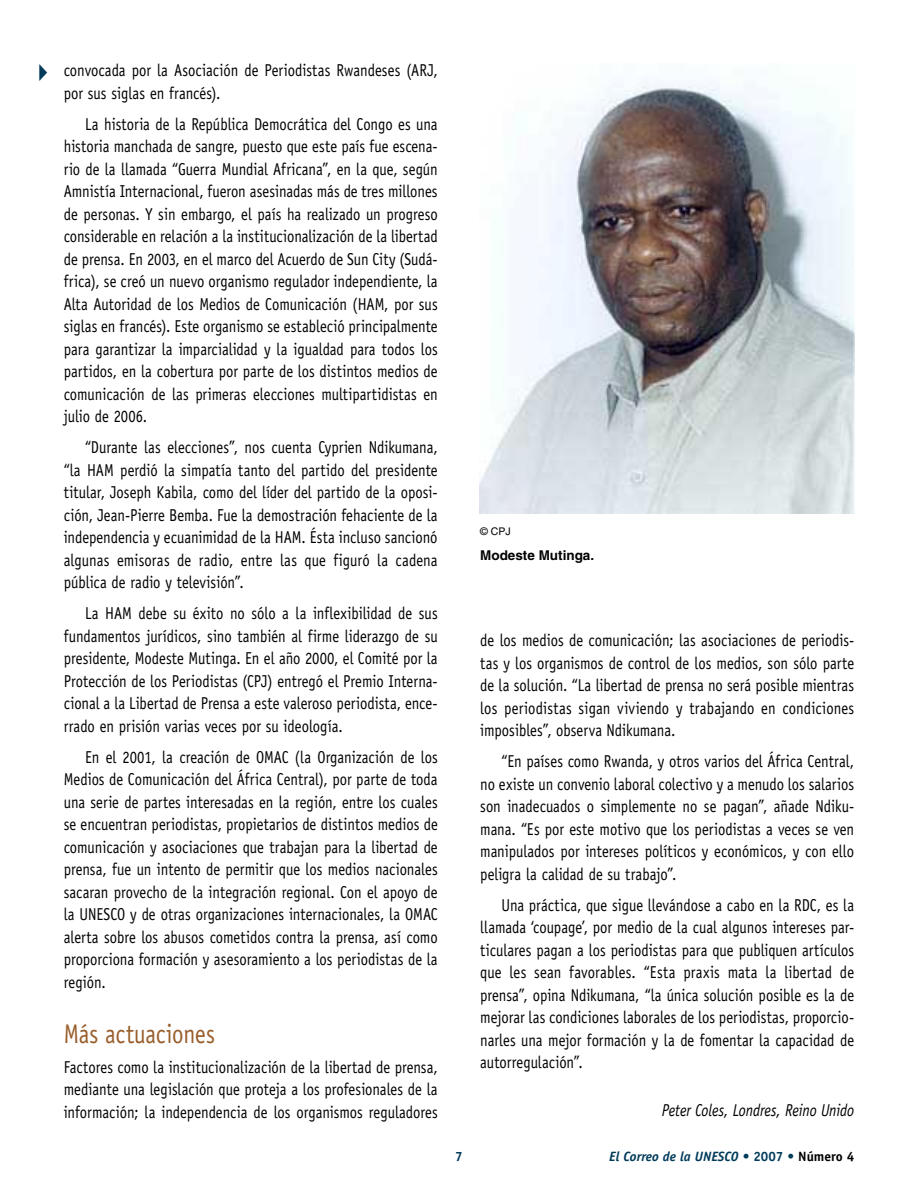
<style>
.page{position:relative;width:918px;height:1188px;background:#fff}
.page>*{position:absolute;margin:0;border:0;box-sizing:border-box;transform-origin:0 0}
.t1{font:27px "Officina Sans Std";letter-spacing:-.01em;color:#985d2a;scale:.85 1}
.t2{font:17.25px/22.5px "Officina Sans Std";color:#000;text-align:justify;scale:.85 1}
.t3{font:italic 17.25px "Officina Sans Std";letter-spacing:-.005em;color:#000;scale:.85 1}
.t4{font:italic 700 13.5px "Officina Sans Std";color:#003b5a}
.t5{font:700 13.5px "Helvetica LT Std";color:#000}
.t6{font:10.5px "Helvetica LT Std";color:#000}
.s1{font-style:normal}
.s2{font-style:normal;color:#000}
</style>
<div class="page">
<img style="left:479px;top:80px;width:375px;height:434px">
<p class="t2" style="left:64px;top:59px;width:441px">convocada por la Asociación de Periodistas Rwandeses (ARJ, por sus siglas en francés).</p>
<p class="t2" style="left:64px;top:113px;width:441px;text-indent:21px">La historia de la República Democrática del Congo es una historia manchada de sangre, puesto que este país fue escena&shy;rio de la llamada “Guerra Mundial Africana”, en la que, según Amnistía Internacional, fueron asesinadas más de tres millones de personas. Y sin embargo, el país ha realizado un progreso considerable en relación a la institucionalización de la libertad de prensa. En 2003, en el marco del Acuerdo de Sun City (Sudá&shy;frica), se creó un nuevo organismo regulador independiente, la Alta Autoridad de los Medios de Comunicación (HAM, por sus siglas en francés). Este organismo se estableció principalmente para garantizar la imparcialidad y la igualdad para todos los partidos, en la cobertura por parte de los distintos medios de comunicación de las primeras elecciones multipartidistas en julio de 2006.</p>
<p class="t2" style="left:64px;top:436px;width:441px;text-indent:21px">“Durante las elecciones”, nos cuenta Cyprien Ndikumana, “la HAM perdió la simpatía tanto del partido del presidente titular, Joseph Kabila, como del líder del partido de la oposi&shy;ción, Jean-Pierre Bemba. Fue la demostración fehaciente de la independencia y ecuanimidad de la HAM. Ésta incluso sancionó algunas emisoras de radio, entre las que figuró la cadena pública de radio y televisión”.</p>
<p class="t2" style="left:64px;top:602px;width:441px;text-indent:21px">La HAM debe su éxito no sólo a la inflexibilidad de sus fundamentos jurídicos, sino también al firme liderazgo de su presidente, Modeste Mutinga. En el año 2000, el Comité por la Protección de los Periodistas (CPJ) entregó el Premio Interna&shy;cional a la Libertad de Prensa a este valeroso periodista, ence&shy;rrado en prisión varias veces por su ideología.</p>
<p class="t2" style="left:64px;top:746px;width:442px;text-indent:21px">En el 2001, la creación de OMAC (la Organización de los Medios de Comunicación del África Central), por parte de toda una serie de partes interesadas en la región, entre los cuales se encuentran periodistas, propietarios de distintos medios de comunicación y asociaciones que trabajan para la libertad de prensa, fue un intento de permitir que los medios nacionales sacaran provecho de la integración regional. Con el apoyo de la UNESCO y de otras organizaciones internacionales, la OMAC alerta sobre los abusos cometidos contra la prensa, así como proporciona formación y asesoramiento a los periodistas de la región.</p>
<h1 class="t1" style="left:64px;top:1018px;width:179px">Más actuaciones</h1>
<p class="t2" style="left:64px;top:1055px;width:441px">Factores como la institucionalización de la libertad de prensa, mediante una legislación que proteja a los profesionales de la información; la independencia de los organismos reguladores</p>
<p class="t6" style="left:480px;top:525px;width:32px">© CPJ</p>
<p class="t5" style="left:480px;top:547px;width:116px">Modeste Mutinga.</p>
<p class="t2" style="left:480px;top:629px;width:441px">de los medios de comunicación; las asociaciones de periodis&shy;tas y los organismos de control de los medios, son sólo parte de la solución. “La libertad de prensa no será posible mientras los periodistas sigan viviendo y trabajando en condiciones imposibles”, observa Ndikumana.</p>
<p class="t2" style="left:480px;top:750px;width:441px;text-indent:21px">“En países como Rwanda, y otros varios del África Central, no existe un convenio laboral colectivo y a menudo los salarios son inadecuados o simplemente no se pagan”, añade Ndiku&shy;mana. “Es por este motivo que los periodistas a veces se ven manipulados por intereses políticos y económicos, y con ello peligra la calidad de su trabajo”.</p>
<p class="t2" style="left:480px;top:894px;width:442px;text-indent:21px">Una práctica, que sigue llevándose a cabo en la RDC, es la llamada ‘coupage’, por medio de la cual algunos intereses par&shy;ticulares pagan a los periodistas para que publiquen artículos que les sean favorables. “Esta praxis mata la libertad de prensa”, opina Ndikumana, “la única solución posible es la de mejorar las condiciones laborales de los periodistas, proporcio&shy;narles una mejor formación y la de fomentar la capacidad de autorregulación”.</p>
<p class="t3" style="left:662px;top:1100px;width:228px">Peter Coles, Londres, Reino Unido</p>
<p class="t4" style="left:609px;top:1148px;width:247px">El Correo de la UNESCO <span class="s1">• 2007 •</span> <span class="s2">Número 4</span></p>
</div>
